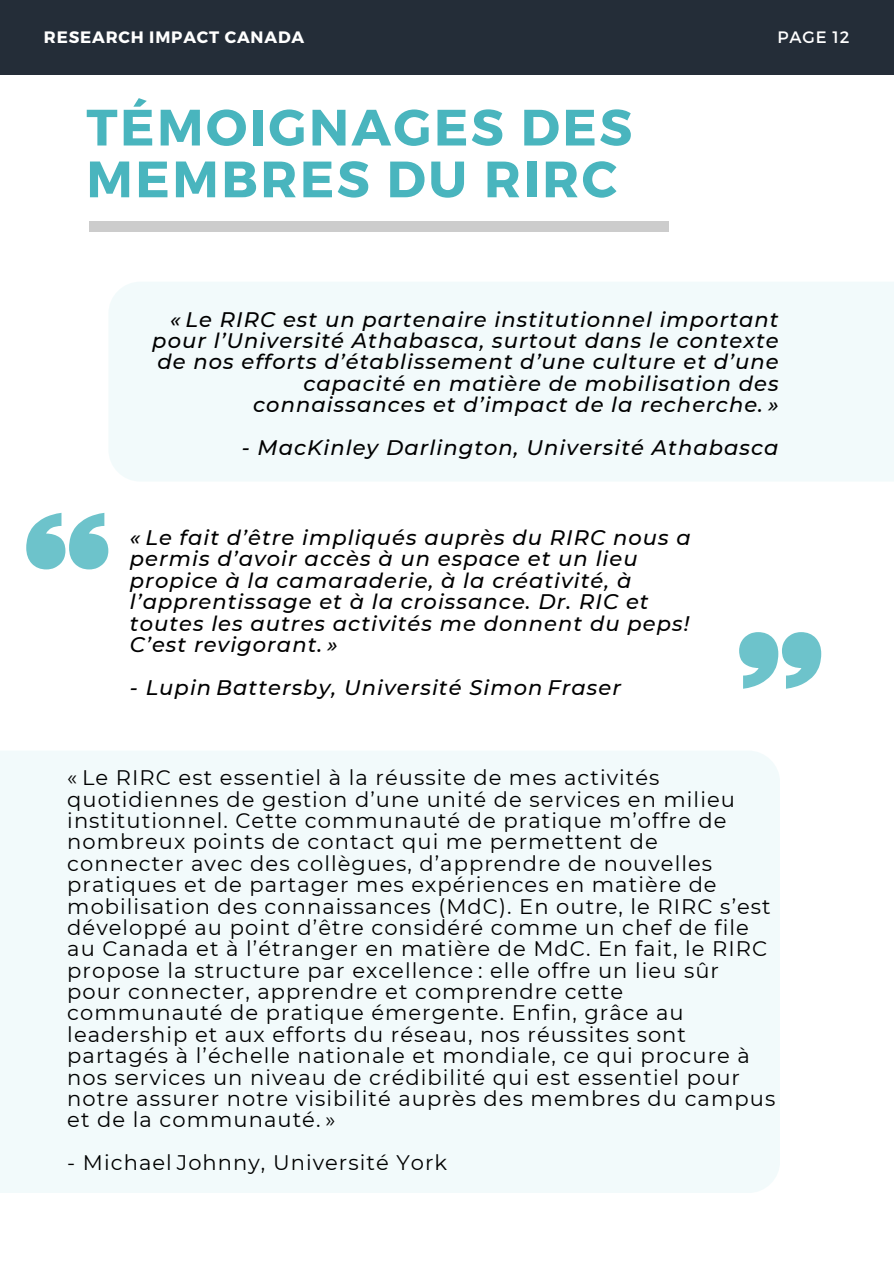
<style>
.page{position:relative;width:894px;height:1264px;background:#fff}
.page>*{position:absolute;margin:0;border:0;box-sizing:border-box;transform-origin:0 0}
.t1{font:700 51px/51.8px "Montserrat";letter-spacing:.05em;color:#49b5be}
.t2{font:21px/21.3px "Montserrat";letter-spacing:.05em;color:#000}
.t3{font:italic 500 21px/21.3px "Montserrat";letter-spacing:.05em;color:#000}
.t4{font:700 16.5px "Montserrat";letter-spacing:.05em;color:#fff}
.t5{font:16.5px "Montserrat";letter-spacing:.05em;color:#fff}
</style>
<div class="page">
<div style="left:0;top:0;width:893px;height:74px;background:#242d38"></div>
<svg style="left:26px;top:513px;width:82px;height:56px"></svg>
<svg style="left:739px;top:632px;width:82px;height:56px"></svg>
<div style="left:109px;top:282px;width:784px;height:199px;background:#f2fafb"></div>
<div style="left:0;top:751px;width:779px;height:442px;background:#f2fafb"></div>
<div style="left:89px;top:222px;width:580px;height:10px;background:#ccc"></div>
<p class="t4" style="left:44px;top:27px;width:262px">RESEARCH IMPACT CANADA</p>
<p class="t5" style="left:777px;top:27px;width:73px">PAGE 12</p>
<h1 class="t1" style="left:86px;top:99px;width:547px">TÉMOIGNAGES DES<br>MEMBRES DU RIRC</h1>
<p class="t3" style="left:152px;top:308px;width:627px;text-align:right">« Le RIRC est un partenaire institutionnel important pour l’Université Athabasca, surtout dans le contexte de nos efforts d’établissement d’une culture et d’une capacité en matière de mobilisation des connaissances et d’impact de la recherche. »</p>
<p class="t3" style="left:242px;top:437px;width:538px">- MacKinley Darlington, Université Athabasca</p>
<p class="t3" style="left:130px;top:527px;width:562px">« Le fait d’être impliqués auprès du RIRC nous a permis d’avoir accès à un espace et un lieu propice à la camaraderie, à la créativité, à l’apprentissage et à la croissance. Dr. RIC et toutes les autres activités me donnent du peps!<br>C’est revigorant. »</p>
<p class="t3" style="left:130px;top:676px;width:492px">- Lupin Battersby, Université Simon Fraser</p>
<p class="t2" style="left:67px;top:767px;width:709px">« Le RIRC est essentiel à la réussite de mes activités quotidiennes de gestion d’une unité de services en milieu institutionnel. Cette communauté de pratique m’offre de nombreux points de contact qui me permettent de connecter avec des collègues, d’apprendre de nouvelles pratiques et de partager mes expériences en matière de mobilisation des connaissances (MdC). En outre, le RIRC s’est développé au point d’être considéré comme un chef de file au Canada et à l’étranger en matière de MdC. En fait, le RIRC propose la structure par excellence : elle offre un lieu sûr pour connecter, apprendre et comprendre cette communauté de pratique émergente. Enfin, grâce au leadership et aux efforts du réseau, nos réussites sont partagés à l’échelle nationale et mondiale, ce qui procure à nos services un niveau de crédibilité qui est essentiel pour notre assurer notre visibilité auprès des membres du campus et de la communauté. »</p>
<p class="t2" style="left:67px;top:1151px;width:381px">- Michael Johnny, Université York</p>
</div>
